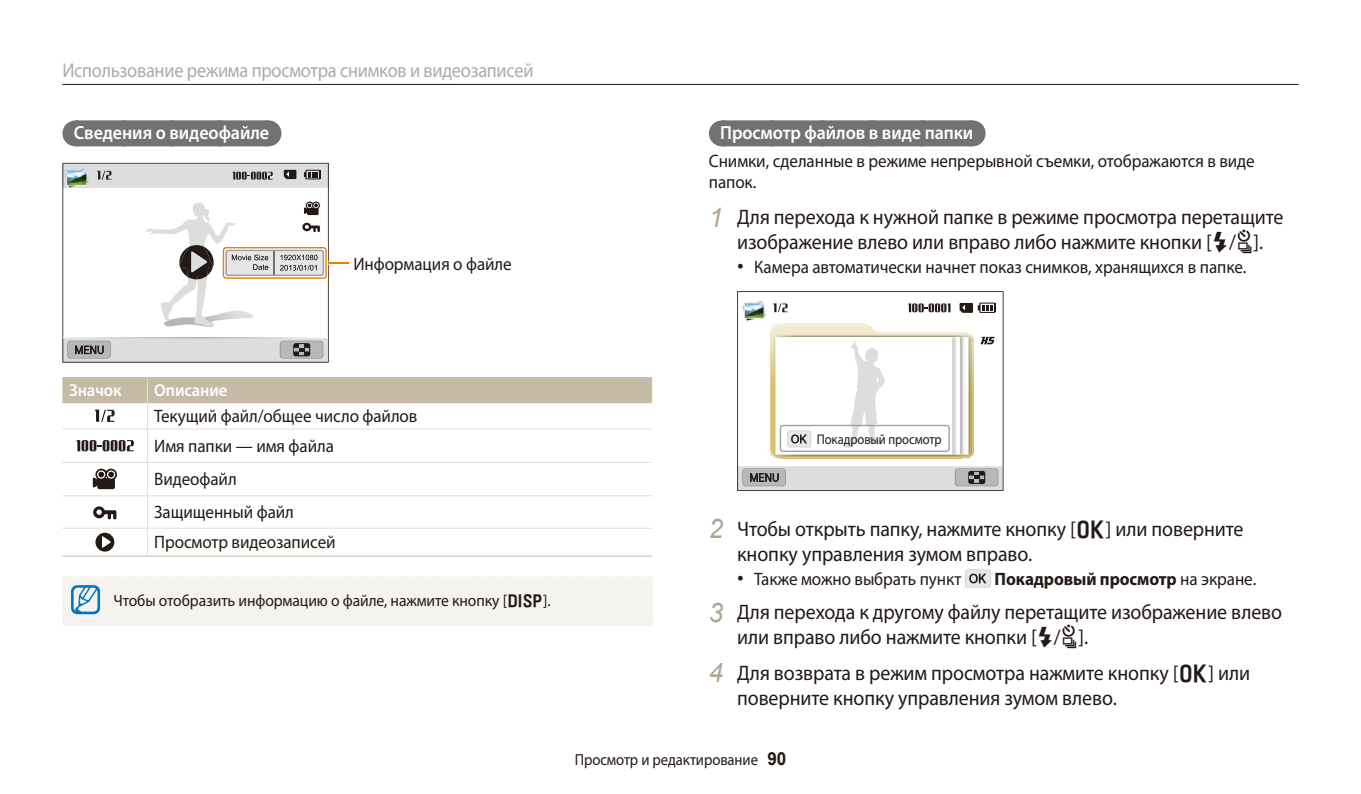
<style>
.page{position:relative;width:1361px;height:794px;background:#fff}
.page>*{position:absolute;margin:0;border:0;box-sizing:border-box;transform-origin:0 0}
.t1{font:21px/25px "Myriad Pro";letter-spacing:-.005em;color:#231916;scale:.95 1}
.t2{font:20px "Myriad Pro";letter-spacing:-.015em;color:#ababac;scale:.92 1}
.t3{font:600 19px "Myriad Pro";letter-spacing:-.005em;color:#fff;scale:.95 1}
.t4{font:18px/30px "Myriad Pro";letter-spacing:-.005em;color:#231916;scale:.95 1}
.t5{font:700 18px "Myriad Pro";letter-spacing:-.005em;color:#231916;scale:.95 1}
.t6{font:600 17.4px "Myriad Pro";letter-spacing:-.005em;color:#fff;scale:.95 1}
.t7{font:16.4px "Myriad Pro";letter-spacing:-.005em;color:#231916;scale:.95 1}
.t8{font:16px "Myriad Pro";letter-spacing:-.005em;color:#231916;scale:.92 1}
.t9{font:14px "Myriad Pro";letter-spacing:-.005em;color:#231916;scale:.9 1}
.s1{font-family:"Arial";font-style:italic;font-size:27px;color:#afa590}
.s2{font-family:"WB800 F"}
.s3{font-family:"Arial";font-size:19px}
.s4{font-weight:400}
.s5{font-family:"Arial";font-weight:700;font-size:18px}
</style>
<div class="page">
<hr style="left:62px;top:84px;width:1236px;height:1px;background:#231916">
<div style="left:75px;top:120px;width:192px;height:26px;background:#727272"></div>
<svg style="left:123px;top:120px;width:120px;height:1px"></svg>
<svg style="left:267px;top:120px;width:1px;height:26px"></svg>
<svg style="left:62px;top:163px;width:267px;height:200px"></svg>
<svg style="left:63px;top:337px;width:265px;height:1px"></svg>
<svg style="left:62px;top:163px;width:266px;height:26px;background:#c8c9c8"></svg>
<hr style="left:63px;top:363px;width:265px;height:1px;background:#dcdddd">
<svg style="left:63px;top:338px;width:265px;height:25px;background:#c5c5c4"></svg>
<svg style="left:145px;top:201px;width:203px;height:126px"></svg>
<div style="left:223px;top:247px;width:104px;height:32px;border:1px solid #e98100;border-radius:3px"></div>
<hr style="left:62px;top:429px;width:85px;height:1px;background:#e4dfd3">
<hr style="left:147px;top:429px;width:505px;height:1px;background:#e4dfd3">
<hr style="left:147px;top:429px;width:1px;height:33px;background:#e4dfd3">
<hr style="left:62px;top:462px;width:85px;height:1px;background:#e4dfd3">
<hr style="left:147px;top:462px;width:505px;height:1px;background:#e4dfd3">
<hr style="left:147px;top:463px;width:1px;height:32px;background:#e4dfd3">
<hr style="left:62px;top:495px;width:85px;height:1px;background:#e4dfd3">
<hr style="left:147px;top:495px;width:505px;height:1px;background:#e4dfd3">
<hr style="left:147px;top:496px;width:1px;height:32px;background:#e4dfd3">
<hr style="left:62px;top:528px;width:85px;height:1px;background:#e4dfd3">
<hr style="left:147px;top:528px;width:505px;height:1px;background:#e4dfd3">
<svg style="left:147px;top:529px;width:1px;height:26px"></svg>
<hr style="left:62px;top:555px;width:85px;height:1px;background:#c5baa5">
<hr style="left:147px;top:555px;width:505px;height:1px;background:#c5baa5">
<svg style="left:62px;top:377px;width:590px;height:52px"></svg>
<svg style="left:77px;top:440px;width:57px;height:11px"></svg>
<svg style="left:93px;top:468px;width:24px;height:21px"></svg>
<svg style="left:93px;top:506px;width:23px;height:13px"></svg>
<svg style="left:95px;top:533px;width:19px;height:18px"></svg>
<div style="left:62px;top:576px;width:590px;height:49px;background:#f5f3ef"></div>
<div style="left:722px;top:120px;width:249px;height:26px;background:#727272"></div>
<svg style="left:772px;top:120px;width:174px;height:1px"></svg>
<svg style="left:971px;top:120px;width:1px;height:26px"></svg>
<svg style="left:737px;top:291px;width:266px;height:200px"></svg>
<svg style="left:959px;top:302px;width:36px;height:11px"></svg>
<svg style="left:773px;top:303px;width:14px;height:9px"></svg>
<svg style="left:908px;top:303px;width:42px;height:9px"></svg>
<img style="left:742px;top:299px;width:24px;height:23px">
<svg style="left:738px;top:466px;width:265px;height:24px;background:#cbcbcb"></svg>
<img style="left:770px;top:322px;width:204px;height:136px">
<svg style="left:844px;top:340px;width:41px;height:108px"></svg>
<svg style="left:980px;top:337px;width:14px;height:7px"></svg>
<div style="left:780px;top:425px;width:170px;height:27px;border:1px solid #a0a0a1;border-radius:3px"></div>
<svg style="left:787px;top:430px;width:24px;height:17px"></svg>
<svg style="left:965px;top:569px;width:26px;height:18px"></svg>
<p class="t2" style="left:62px;top:63px;width:514px">Использование режима просмотра снимков и видеозаписей</p>
<p class="t3" style="left:74px;top:126px;width:207px">Сведения о видеофайле</p>
<p class="t4" style="left:353px;top:250px;width:168px">Информация о файле</p>
<p class="t3" style="left:720px;top:126px;width:268px">Просмотр файлов в виде папки</p>
<p class="t4" style="left:709px;top:152px;width:576px;line-height:21px">Снимки, сделанные в режиме непрерывной съемки, отображаются в виде папок.</p>
<p class="t1" style="left:709px;top:207px;width:606px;text-align:center"><span class="s1">1</span> Для перехода к нужной папке в режиме просмотра перетащите изображение влево или вправо либо нажмите кнопки [<span class="s2">F</span>/<span class="s2">t</span>].</p>
<p class="t4" style="left:737px;top:254px;width:537px"><span class="s3">•</span> Камера автоматически начнет показ снимков, хранящихся в папке.</p>
<p class="t6" style="left:69px;top:383px;width:57px">Значок</p>
<p class="t6" style="left:154px;top:383px;width:78px">Описание</p>
<p class="t4" style="left:154px;top:402px;width:279px">Текущий файл/общее число файлов<br>Имя папки — имя файла</p>
<p class="t4" style="left:154px;top:464px;width:148px;line-height:32.8px">Видеофайл<br>Защищенный файл</p>
<p class="t4" style="left:154px;top:529px;width:192px">Просмотр видеозаписей</p>
<p class="t7" style="left:114px;top:595px;width:461px">Чтобы отобразить информацию о файле, нажмите кнопку [<span class="s2">D</span>].</p>
<p class="t9" style="left:817px;top:434px;width:140px">Покадровый просмотр</p>
<p class="t1" style="left:737px;top:518px;width:534px;text-indent:-28px"><span class="s1">2</span> Чтобы открыть папку, нажмите кнопку [<span class="s2">o</span>] или поверните кнопку управления зумом вправо.</p>
<p class="t4" style="left:737px;top:565px;width:238px"><span class="s3">•</span> Также можно выбрать пункт</p>
<p class="t5" style="left:994px;top:572px;width:277px">Покадровый просмотр <span class="s4">на экране.</span></p>
<p class="t1" style="left:737px;top:602px;width:575px;text-indent:-28px"><span class="s1">3</span> Для перехода к другому файлу перетащите изображение влево или вправо либо нажмите кнопки [<span class="s2">F</span>/<span class="s2">t</span>].</p>
<p class="t1" style="left:737px;top:662px;width:541px;text-indent:-28px"><span class="s1">4</span> Для возврата в режим просмотра нажмите кнопку [<span class="s2">o</span>] или поверните кнопку управления зумом влево.</p>
<p class="t8" style="left:575px;top:754px;width:231px">Просмотр и редактирование <span class="s5">90</span></p>
</div>
